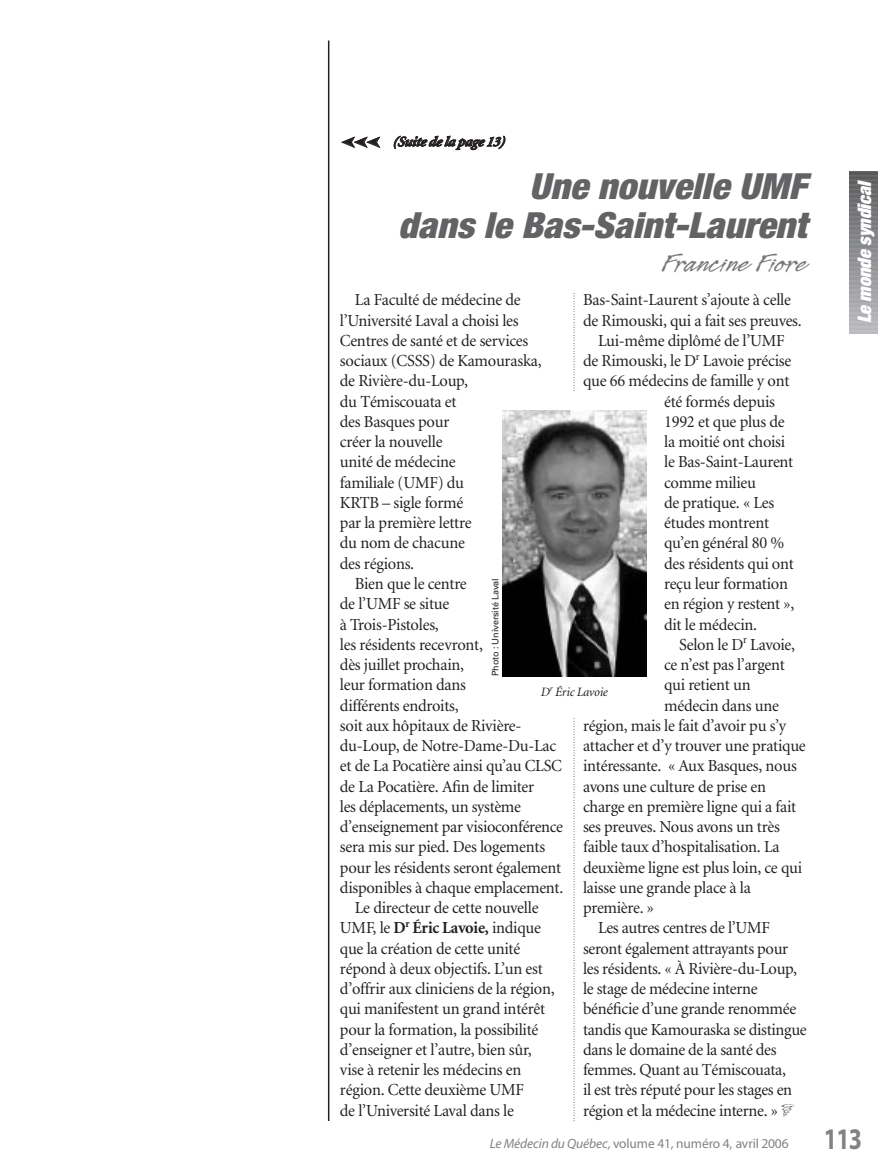
<style>
.page{position:relative;width:878px;height:1175px;background:#fff}
.page>*{position:absolute;margin:0;border:0;box-sizing:border-box;transform-origin:0 0}
.t1{font:italic 900 condensed 36px/39px "Helvetica Neue";color:#636366;text-align:right;scale:1.05 1}
.t2{font:700 30px "Myriad";color:#808285;scale:.8 1}
.t3{font:27px "Legault Std";color:#76787b;scale:1.2 1}
.t4{font:italic 900 expanded 18.75px "Helvetica Neue";color:#fff}
.t5{font:16.8px "Minion";letter-spacing:-.015em;color:#231f20}
.t6{font:italic 700 14.25px "Minion";letter-spacing:-.02em;color:#231f20}
.t7{font:14.25px "Zapf Dingbats";color:#231f20}
.t8{font:13.5px "Myriad";letter-spacing:-.01em;color:#808285}
.t9{font:italic 12.75px "Minion";letter-spacing:-.015em;color:#231f20}
.t10{font:9px "Univers";letter-spacing:-.015em;color:#231f20}
.s1{font-style:italic}
.s2{font-weight:700}
</style>
<div class="page">
<svg style="left:573px;top:293px;width:1px;height:98px"></svg>
<svg style="left:573px;top:718px;width:1px;height:401px"></svg>
<hr style="left:328px;top:40px;width:1px;height:1080px;background:#231f20">
<img style="left:502px;top:410px;width:144px;height:266px">
<svg style="left:849px;top:172px;width:29px;height:162px;background:#8d8e91"></svg>
<p class="t7" style="left:380px;top:151px;width:40px;rotate:-180deg">➤➤➤</p>
<p class="t6" style="left:392px;top:136px;width:113px">(Suite de lapage 13)</p>
<h1 class="t1" style="left:398px;top:170px;width:391px">Une nouvelle UMF<br>dans le Bas-Saint-Laurent</h1>
<h3 class="t3" style="left:662px;top:246px;width:122px">Francine Fiore</h3>
<p class="t4" style="left:857px;top:323px;width:142px;rotate:-90deg">Le monde syndical</p>
<p class="t5" style="left:583px;top:293px;width:209px">Bas-Saint-Laurent s’ajoute à celle</p>
<p class="t5" style="left:583px;top:314px;width:220px">de Rimouski, qui a fait ses preuves.</p>
<p class="t5" style="left:598px;top:334px;width:188px">Lui-même diplômé de l’UMF</p>
<p class="t5" style="left:583px;top:354px;width:210px">de Rimouski, le D<sup>r</sup> Lavoie précise</p>
<p class="t5" style="left:583px;top:374px;width:208px">que 66 médecins de famille y ont</p>
<p class="t5" style="left:664px;top:395px;width:112px">été formés depuis</p>
<p class="t5" style="left:664px;top:415px;width:122px">1992 et que plus de</p>
<p class="t5" style="left:664px;top:435px;width:123px">la moitié ont choisi</p>
<p class="t5" style="left:664px;top:455px;width:131px">le Bas-Saint-Laurent</p>
<p class="t5" style="left:664px;top:476px;width:93px">comme milieu</p>
<p class="t5" style="left:664px;top:496px;width:112px">de pratique. « Les</p>
<p class="t5" style="left:664px;top:516px;width:106px">études montrent</p>
<p class="t5" style="left:664px;top:536px;width:122px">qu’en général 80 %</p>
<p class="t5" style="left:664px;top:557px;width:131px">des résidents qui ont</p>
<p class="t5" style="left:664px;top:577px;width:125px">reçu leur formation</p>
<p class="t5" style="left:664px;top:597px;width:132px">en région y restent »,</p>
<p class="t5" style="left:664px;top:617px;width:94px">dit le médecin.</p>
<p class="t5" style="left:679px;top:638px;width:118px">Selon le D<sup>r</sup> Lavoie,</p>
<p class="t5" style="left:664px;top:658px;width:122px">ce n’est pas l’argent</p>
<p class="t5" style="left:664px;top:678px;width:88px">qui retient un</p>
<p class="t5" style="left:664px;top:698px;width:116px">médecin dans une</p>
<p class="t5" style="left:583px;top:719px;width:204px">région, mais le fait d’avoir pu s’y</p>
<p class="t5" style="left:583px;top:739px;width:224px">attacher et d’y trouver une pratique</p>
<p class="t5" style="left:583px;top:759px;width:215px">intéressante. « Aux Basques, nous</p>
<p class="t5" style="left:583px;top:779px;width:184px">avons une culture de prise en</p>
<p class="t5" style="left:583px;top:800px;width:215px">charge en première ligne qui a fait</p>
<p class="t5" style="left:583px;top:820px;width:198px">ses preuves. Nous avons un très</p>
<p class="t5" style="left:583px;top:840px;width:198px">faible taux d’hospitalisation. La</p>
<p class="t5" style="left:583px;top:860px;width:220px">deuxième ligne est plus loin, ce qui</p>
<p class="t5" style="left:583px;top:881px;width:169px">laisse une grande place à la</p>
<p class="t5" style="left:583px;top:901px;width:73px">première. »</p>
<p class="t5" style="left:598px;top:921px;width:173px">Les autres centres de l’UMF</p>
<p class="t5" style="left:583px;top:941px;width:207px">seront également attrayants pour</p>
<p class="t5" style="left:583px;top:962px;width:215px">les résidents. « À Rivière-du-Loup,</p>
<p class="t5" style="left:583px;top:982px;width:176px">le stage de médecine interne</p>
<p class="t5" style="left:583px;top:1002px;width:215px">bénéficie d’une grande renommée</p>
<p class="t5" style="left:583px;top:1022px;width:225px">tandis que Kamouraska se distingue</p>
<p class="t5" style="left:583px;top:1043px;width:195px">dans le domaine de la santé des</p>
<p class="t5" style="left:583px;top:1063px;width:204px">femmes. Quant au Témiscouata,</p>
<p class="t5" style="left:583px;top:1083px;width:211px">il est très réputé pour les stages en</p>
<p class="t5" style="left:583px;top:1103px;width:196px">région et la médecine interne. »</p>
<p class="t8" style="left:490px;top:1138px;width:300px"><span class="s1">Le Médecin du Québec,</span> volume 41, numéro 4, avril 2006</p>
<h2 class="t2" style="left:823px;top:1127px;width:49px">113</h2>
<p class="t5" style="left:355px;top:293px;width:167px">La Faculté de médecine de</p>
<p class="t5" style="left:340px;top:314px;width:180px">l’Université Laval a choisi les</p>
<p class="t5" style="left:340px;top:334px;width:190px">Centres de santé et de services</p>
<p class="t5" style="left:340px;top:354px;width:203px">sociaux (CSSS) de Kamouraska,</p>
<p class="t5" style="left:340px;top:374px;width:130px">de Rivière-du-Loup,</p>
<p class="t5" style="left:340px;top:395px;width:118px">du Témiscouata et</p>
<p class="t5" style="left:340px;top:415px;width:111px">des Basques pour</p>
<p class="t5" style="left:340px;top:435px;width:104px">créer la nouvelle</p>
<p class="t5" style="left:340px;top:455px;width:117px">unité de médecine</p>
<p class="t5" style="left:340px;top:476px;width:126px">familiale (UMF) du</p>
<p class="t5" style="left:340px;top:496px;width:125px">KRTB – sigle formé</p>
<p class="t5" style="left:340px;top:516px;width:133px">par la première lettre</p>
<p class="t5" style="left:340px;top:536px;width:126px">du nom de chacune</p>
<p class="t5" style="left:340px;top:557px;width:76px">des régions.</p>
<p class="t5" style="left:355px;top:577px;width:113px">Bien que le centre</p>
<p class="t5" style="left:340px;top:597px;width:111px">de l’UMF se situe</p>
<p class="t5" style="left:340px;top:617px;width:100px">à Trois-Pistoles,</p>
<p class="t5" style="left:340px;top:638px;width:144px">les résidents recevront,</p>
<p class="t5" style="left:340px;top:658px;width:126px">dès juillet prochain,</p>
<p class="t5" style="left:340px;top:678px;width:128px">leur formation dans</p>
<p class="t5" style="left:340px;top:698px;width:120px">différents endroits,</p>
<p class="t5" style="left:340px;top:719px;width:183px">soit aux hôpitaux de Rivière-</p>
<p class="t5" style="left:340px;top:739px;width:218px">du-Loup, de Notre-Dame-Du-Lac</p>
<p class="t5" style="left:340px;top:759px;width:224px">et de La Pocatière ainsi qu’au CLSC</p>
<p class="t5" style="left:340px;top:779px;width:196px">de La Pocatière. Afin de limiter</p>
<p class="t5" style="left:340px;top:800px;width:182px">les déplacements, un système</p>
<p class="t5" style="left:340px;top:820px;width:225px">d’enseignement par visioconférence</p>
<p class="t5" style="left:340px;top:840px;width:207px">sera mis sur pied. Des logements</p>
<p class="t5" style="left:340px;top:860px;width:223px">pour les résidents seront également</p>
<p class="t5" style="left:340px;top:881px;width:225px">disponibles à chaque emplacement.</p>
<p class="t5" style="left:355px;top:901px;width:185px">Le directeur de cette nouvelle</p>
<p class="t5" style="left:340px;top:921px;width:202px">UMF, le <span class="s2">D</span><sup>r</sup> <span class="s2">Éric Lavoie,</span> indique</p>
<p class="t5" style="left:340px;top:941px;width:182px">que la création de cette unité</p>
<p class="t5" style="left:340px;top:962px;width:204px">répond à deux objectifs. L’un est</p>
<p class="t5" style="left:340px;top:982px;width:216px">d’offrir aux cliniciens de la région,</p>
<p class="t5" style="left:340px;top:1002px;width:207px">qui manifestent un grand intérêt</p>
<p class="t5" style="left:340px;top:1022px;width:200px">pour la formation, la possibilité</p>
<p class="t5" style="left:340px;top:1043px;width:193px">d’enseigner et l’autre, bien sûr,</p>
<p class="t5" style="left:340px;top:1063px;width:183px">vise à retenir les médecins en</p>
<p class="t5" style="left:340px;top:1083px;width:186px">région. Cette deuxième UMF</p>
<p class="t5" style="left:340px;top:1103px;width:175px">de l’Université Laval dans le</p>
<p class="t10" style="left:492px;top:676px;width:99px;rotate:-90deg">Photo : Université Laval</p>
<p class="t9" style="left:540px;top:686px;width:68px">D<sup>r</sup> Éric Lavoie</p>
</div>
